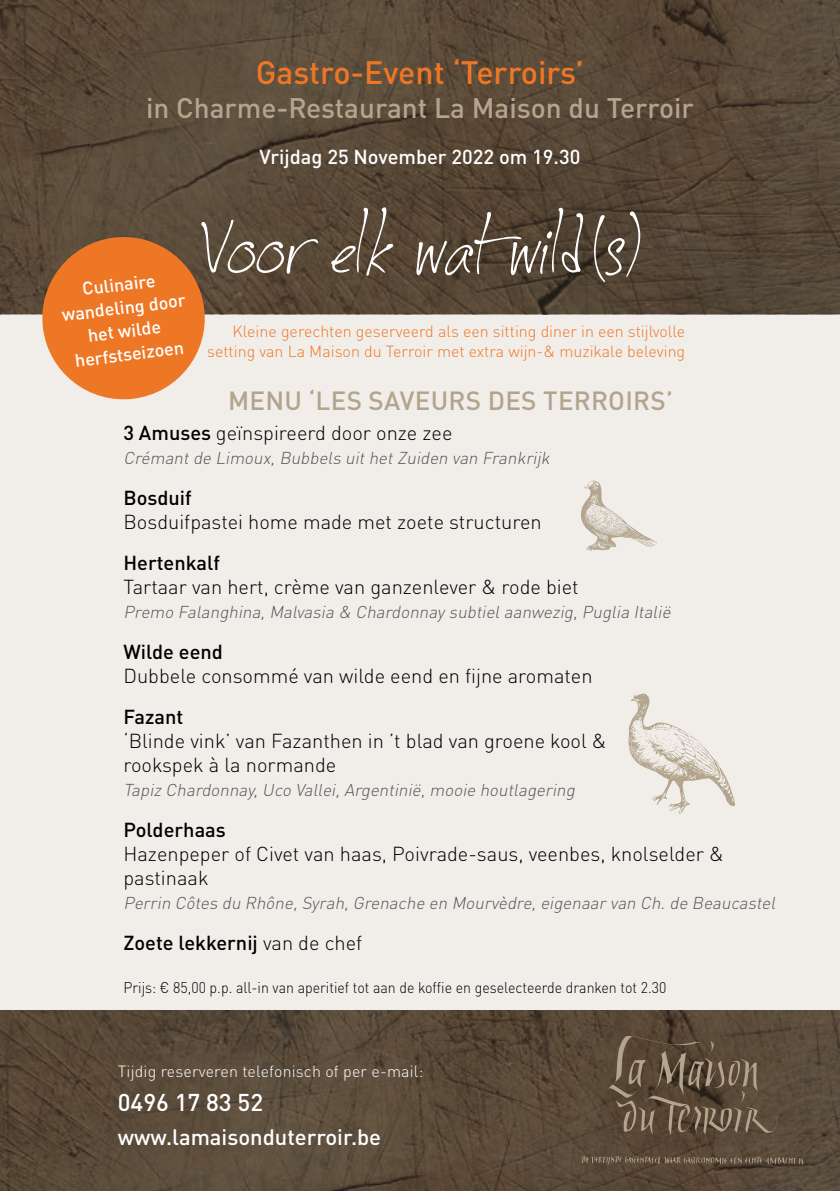
<style>
.page{position:relative;width:840px;height:1191px;background:#fff}
.page>*{position:absolute;margin:0;border:0;box-sizing:border-box;transform-origin:0 0}
.t1{font:104px "Jellyka Cutty Cupcakes";color:#fff}
.t2{font:500 32px "DINOT";color:#ee7726}
.t3{font:500 28px "DINOT";color:#b2a48d}
.t4{font:500 26px "DINOT";letter-spacing:.01em;color:#b2a48d}
.t5{font:500 24px "DINOT";color:#fff}
.t6{font:500 22px "DINOT";color:#fff}
.t7{font:300 20px/24px "DINOT";color:#000}
.t8{font:500 20px "DINOT";color:#000}
.t9{font:500 20px "DINOT";color:#fff}
.t10{font:500 18px/23.4px "DINOT";color:#fff;text-align:center}
.t11{font:italic 300 17px "DINOT";color:#575756}
.t12{font:300 16px/19.2px "DINOT";color:#ee7726;text-align:right}
.t13{font:300 16px "DINOT";letter-spacing:.01em;color:#fff}
.t14{font:300 15.4px "DINOT";color:#000;scale:.92 1}
.s1{font-weight:500}
.s2{font-weight:300}
</style>
<div class="page">
<div style="left:0;top:313px;width:839px;height:697px;background:#f1eeea"></div>
<svg style="left:0;top:0;width:839px;height:314px;background:#564736"></svg>
<svg style="left:0;top:1010px;width:839px;height:181px;background:#584938"></svg>
<svg style="left:37px;top:232px;width:172px;height:168px;background:#d77f42"></svg>
<svg style="left:628px;top:693px;width:106px;height:121px"></svg>
<svg style="left:581px;top:480px;width:75px;height:71px"></svg>
<svg style="left:607px;top:1036px;width:169px;height:99px;background:#635341"></svg>
<svg style="left:580px;top:1156px;width:223px;height:9px;background:#695948"></svg>
<h2 class="t2" style="left:256px;top:52px;width:329px">Gastro-Event ‘Terroirs’</h2>
<h3 class="t3" style="left:146px;top:90px;width:549px">in Charme-Restaurant La Maison du Terroir</h3>
<p class="t9" style="left:259px;top:144px;width:322px">Vrijdag 25 November 2022 om 19.30</p>
<p class="t10" style="left:58px;top:280px;width:126px;rotate:-7deg">Culinaire wandeling door het wilde herfstseizoen</p>
<h1 class="t1" style="left:201px;top:194px;width:438px">Voor elk wat wild(s)</h1>
<p class="t12" style="left:207px;top:322px;width:479px">Kleine gerechten geserveerd als een sitting diner in een stijlvolle setting van La Maison du Terroir met extra wijn-&amp; muzikale beleving</p>
<h3 class="t4" style="left:228px;top:384px;width:446px">MENU ‘LES SAVEURS DES TERROIRS’</h3>
<p class="t7" style="left:123px;top:420px;width:330px"><span class="s1">3 Amuses</span> geïnspireerd door onze zee</p>
<p class="t11" style="left:123px;top:447px;width:431px">Crémantde Limoux,Bubbels uithetZuiden van Frankrijk</p>
<p class="t8" style="left:123px;top:485px;width:70px">Bosduif</p>
<p class="t7" style="left:123px;top:509px;width:419px">Bosduifpastei home made met zoete structuren</p>
<p class="t8" style="left:123px;top:550px;width:98px">Hertenkalf</p>
<p class="t7" style="left:123px;top:574px;width:456px">Tartaar van hert, crème van ganzenlever &amp; rode biet</p>
<p class="t11" style="left:123px;top:601px;width:552px">Premo Falanghina,Malvasia &amp; Chardonnay subtielaanwezig,Puglia Italië</p>
<p class="t8" style="left:123px;top:639px;width:101px">Wilde eend</p>
<p class="t7" style="left:123px;top:663px;width:470px">Dubbele consommé van wilde eend en fijne aromaten</p>
<p class="t8" style="left:123px;top:704px;width:61px">Fazant</p>
<p class="t7" style="left:123px;top:728px;width:484px">‘Blinde vink’ van Fazanthen in ’t blad van groene kool &amp; rookspek à la normande</p>
<p class="t11" style="left:123px;top:779px;width:456px">Tapiz Chardonnay,Uco Vallei,Argentinië,mooie houtlagering</p>
<p class="t8" style="left:123px;top:817px;width:104px">Polderhaas</p>
<p class="t7" style="left:123px;top:841px;width:601px">Hazenpeper of Civet van haas, Poivrade-saus, veenbes, knolselder &amp; pastinaak</p>
<p class="t11" style="left:123px;top:892px;width:656px">Perrin Côtes du Rhône,Syrah,Grenache en Mourvèdre,eigenaar van Ch.de Beaucastel</p>
<p class="t8" style="left:123px;top:930px;width:240px">Zoete lekkernij <span class="s2">van de chef</span></p>
<p class="t14" style="left:123px;top:977px;width:591px">Prijs: € 85,00 p.p. all-in van aperitief tot aan de koffie en geselecteerde dranken tot 2.30</p>
<p class="t13" style="left:118px;top:1061px;width:307px">Tijdig reserveren telefonisch of per e-mail:</p>
<p class="t5" style="left:118px;top:1087px;width:147px">0496 17 83 52</p>
<p class="t6" style="left:118px;top:1123px;width:265px">www.lamaisonduterroir.be</p>
</div>
